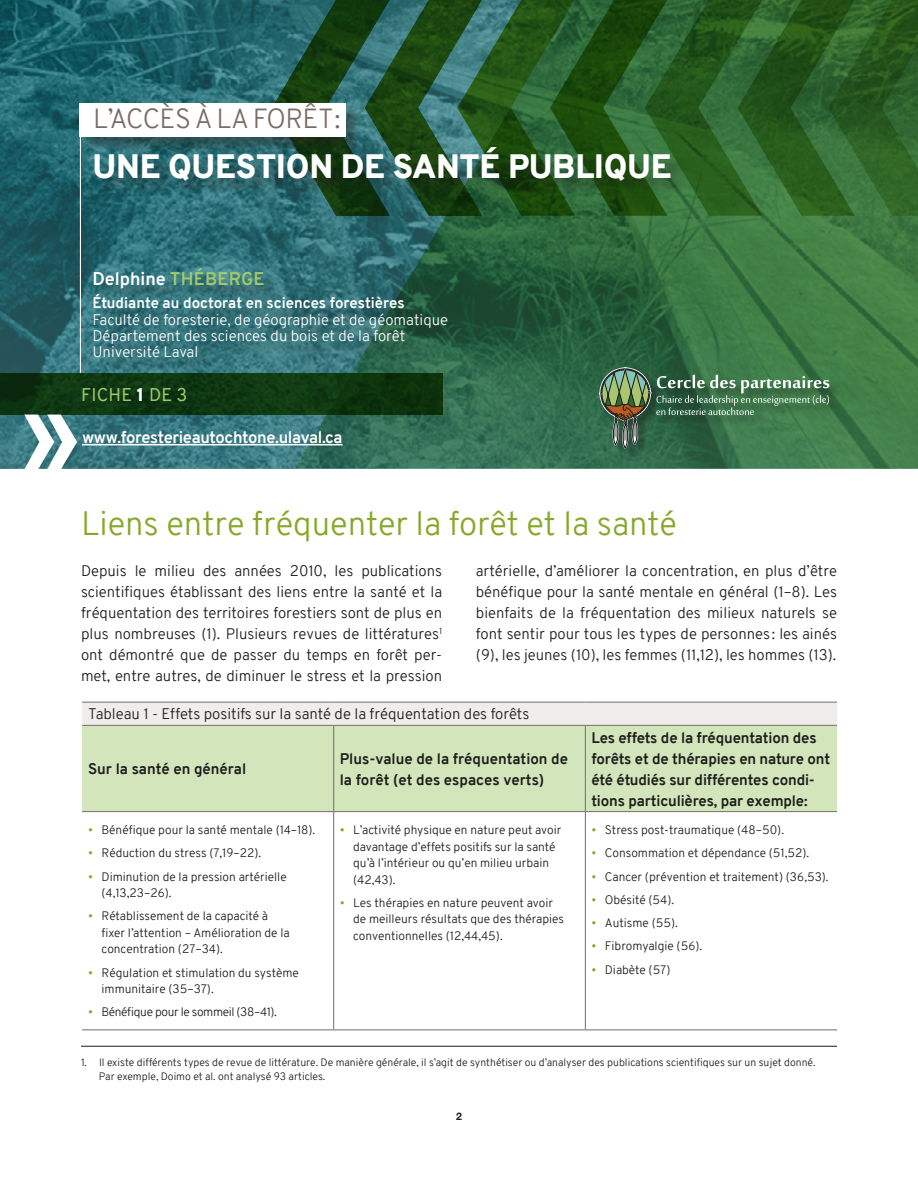
<style>
.page{position:relative;width:918px;height:1188px;background:#fff}
.page>*{position:absolute;margin:0;border:0;box-sizing:border-box;transform-origin:0 0}
.t1{font:300 33px "Overpass";color:#86a829}
.t2{font:900 33px "Overpass";letter-spacing:-.01em;color:#fff}
.t3{font:300 27px "Overpass";letter-spacing:-.02em;color:#776c68}
.t4{font:700 18px "Overpass";letter-spacing:.005em;color:#fff}
.t5{font:18px "Overpass";letter-spacing:.01em;color:#a0c96d}
.t6{font:700 16.5px "Overpass";letter-spacing:-.02em;color:#fff}
.t7{font:300 15px/21px "Overpass";color:#1d1d1b;text-align:justify}
.t8{font:700 15px/21px "Overpass";letter-spacing:-.01em;color:#1d1d1b}
.t9{font:300 15px/16.2px "Overpass";color:#fff}
.t10{font:700 15px "Overpass";color:#fff}
.t11{font:300 12px/16.5px "Overpass";color:#1d1d1b}
.t12{font:300 12px "Overpass";letter-spacing:-.03em;color:#1d1d1b}
.t13{font:300 10.5px/13.5px "Overpass";color:#1d1d1b}
.t14{font:700 10.5px "Helvetica Neue LT Std";color:#1d1d1b}
.s1{color:#a0c96d}
.s2{font-weight:900;color:#fff}
.s3{color:#86a829}
</style>
<div class="page">
<hr style="left:81px;top:1046px;width:756px;height:1px;background:#1d1d1b">
<img style="left:0;top:0;width:918px;height:469px">
<img style="left:272px;top:0;width:185px;height:104px">
<svg style="left:457px;top:0;width:188px;height:104px;background:#285d2d"></svg>
<svg style="left:862px;top:0;width:56px;height:216px;background:#2d6025"></svg>
<svg style="left:645px;top:0;width:217px;height:216px;background:#2c6128"></svg>
<div style="left:600px;top:369px;width:241px;height:91px;background:#1d1d1b;opacity:.44"></div>
<svg style="left:599px;top:367px;width:230px;height:82px;background:#4c7a56"></svg>
<svg style="left:0;top:373px;width:443px;height:42px;background:#0d3510"></svg>
<hr style="left:82px;top:444px;width:261px;height:1px;background:#fff">
<svg style="left:24px;top:415px;width:53px;height:54px"></svg>
<div style="left:82px;top:703px;width:755px;height:22px;background:#f0eeed"></div>
<div style="left:82px;top:726px;width:755px;height:85px;background:#d3e5bb"></div>
<hr style="left:585px;top:726px;width:1px;height:85px;background:#776c68">
<hr style="left:585px;top:812px;width:1px;height:217px;background:#776c68">
<hr style="left:82px;top:702px;width:252px;height:1px;background:#776c68">
<hr style="left:334px;top:702px;width:251px;height:1px;background:#776c68">
<hr style="left:585px;top:702px;width:252px;height:1px;background:#776c68">
<hr style="left:82px;top:725px;width:252px;height:1px;background:#776c68">
<hr style="left:334px;top:725px;width:251px;height:1px;background:#776c68">
<hr style="left:585px;top:725px;width:252px;height:1px;background:#776c68">
<hr style="left:82px;top:811px;width:252px;height:1px;background:#776c68">
<hr style="left:334px;top:811px;width:251px;height:1px;background:#776c68">
<hr style="left:585px;top:811px;width:252px;height:1px;background:#776c68">
<hr style="left:82px;top:1029px;width:252px;height:1px;background:#776c68">
<hr style="left:334px;top:1029px;width:251px;height:1px;background:#776c68">
<hr style="left:585px;top:1029px;width:252px;height:1px;background:#776c68">
<hr style="left:333px;top:726px;width:1px;height:85px;background:#776c68">
<hr style="left:333px;top:812px;width:1px;height:217px;background:#776c68">
<div style="left:80px;top:104px;width:608px;height:270px;background:#1d1d1b;opacity:.44"></div>
<div style="left:80px;top:104px;width:266px;height:33px;background:#fff"></div>
<hr style="left:80px;top:104px;width:1px;height:269px;background:#fff">
<h2 class="t3" style="left:93px;top:100px;width:249px">L’ACCÈS À LA FORÊT:</h2>
<h1 class="t2" style="left:93px;top:143px;width:581px">UNE QUESTION DE SANTÉ PUBLIQUE</h1>
<h3 class="t4" style="left:92px;top:266px;width:174px">Delphine <span class="s1">THÉBERGE</span></h3>
<p class="t10" style="left:92px;top:292px;width:314px">Étudiante au doctorat en sciences forestières</p>
<p class="t9" style="left:92px;top:311px;width:357px">Faculté de foresterie, de géographie et de géomatique<br>Département des sciences du bois et de la forêt<br>Université Laval</p>
<h3 class="t5" style="left:81px;top:381px;width:108px">FICHE <span class="s2">1</span> DE 3</h3>
<h3 class="t6" style="left:82px;top:425px;width:262px">www.foresterieautochtone.ulaval.ca</h3>
<h1 class="t1" style="left:81px;top:500px;width:597px">Liens entre fréquenter la forêt et la santé</h1>
<p class="t7" style="left:81px;top:560px;width:363px">Depuis le milieu des années 2010, les publications scientifiques établissant des liens entre la santé et la fréquentation des territoires forestiers sont de plus en plus nombreuses (1). Plusieurs revues de littératures<sup>1 </sup>ont démontré que de passer du temps en forêt per&shy;met, entre autres, de diminuer le stress et la pression</p>
<p class="t7" style="left:476px;top:560px;width:363px">artérielle, d’améliorer la concentration, en plus d’être bénéfique pour la santé mentale en général (1–8). Les bienfaits de la fréquentation des milieux naturels se font sentir pour tous les types de personnes : les ainés (9), les jeunes (10), les femmes (11,12), les hommes (13).</p>
<p class="t7" style="left:88px;top:704px;width:443px">Tableau 1 - Effets positifs sur la santé de la fréquentation des forêts</p>
<p class="t8" style="left:88px;top:758px;width:160px">Sur la santé en général</p>
<p class="t8" style="left:340px;top:748px;width:230px">Plus-value de la fréquentation de la forêt (et des espaces verts)</p>
<p class="t11" style="left:88px;top:822px;width:229px"><span class="s3">•</span> Bénéfique pour la santé mentale (14–18).</p>
<p class="t11" style="left:88px;top:845px;width:175px"><span class="s3">•</span> Réduction du stress (7,19–22).</p>
<p class="t11" style="left:102px;top:868px;width:187px;text-indent:-14px"><span class="s3">•</span> Diminution de la pression artérielle (4,13,23–26).</p>
<p class="t11" style="left:102px;top:908px;width:190px;text-indent:-13px"><span class="s3">•</span> Rétablissement de la capacité à fixer l’attention – Amélioration de la concentration (27–34).</p>
<p class="t11" style="left:102px;top:964px;width:199px;text-indent:-14px"><span class="s3">•</span> Régulation et stimulation du système immunitaire (35–37).</p>
<p class="t12" style="left:88px;top:1004px;width:190px"><span class="s3">•</span> Bénéfique pour le sommeil (38–41).</p>
<p class="t11" style="left:353px;top:822px;width:210px;text-indent:-14px"><span class="s3">•</span> L’activité physique en nature peut avoir davantage d’effets positifs sur la santé qu’à l’intérieur ou qu’en milieu urbain (42,43).</p>
<p class="t11" style="left:353px;top:894px;width:212px;text-indent:-14px"><span class="s3">•</span> Les thérapies en nature peuvent avoir de meilleurs résultats que des thérapies conventionnelles (12,44,45).</p>
<p class="t8" style="left:591px;top:727px;width:240px">Les effets de la fréquentation des forêts et de thérapies en nature ont été étudiés sur différentes condi&shy;tions particulières, par exemple:</p>
<p class="t11" style="left:591px;top:822px;width:194px"><span class="s3">•</span> Stress post-traumatique (48–50).</p>
<p class="t11" style="left:591px;top:845px;width:219px"><span class="s3">•</span> Consommation et dépendance (51,52).</p>
<p class="t11" style="left:591px;top:868px;width:239px"><span class="s3">•</span> Cancer (prévention et traitement) (36,53).</p>
<p class="t11" style="left:591px;top:891px;width:84px"><span class="s3">•</span> Obésité (54).</p>
<p class="t11" style="left:591px;top:915px;width:88px"><span class="s3">•</span> Autisme (55).</p>
<p class="t11" style="left:591px;top:938px;width:113px"><span class="s3">•</span> Fibromyalgie (56).</p>
<p class="t11" style="left:591px;top:961px;width:81px"><span class="s3">•</span> Diabète (57)</p>
<p class="t13" style="left:99px;top:1056px;width:718px;text-indent:-18px">1. Il existe différents types de revue de littérature. De manière générale, il s’agit de synthétiser ou d’analyser des publications scientifiques sur un sujet donné.<br>Par exemple, Doimo et al. ont analysé 93 articles.</p>
<p class="t14" style="left:456px;top:1110px;width:7px">2</p>
</div>
